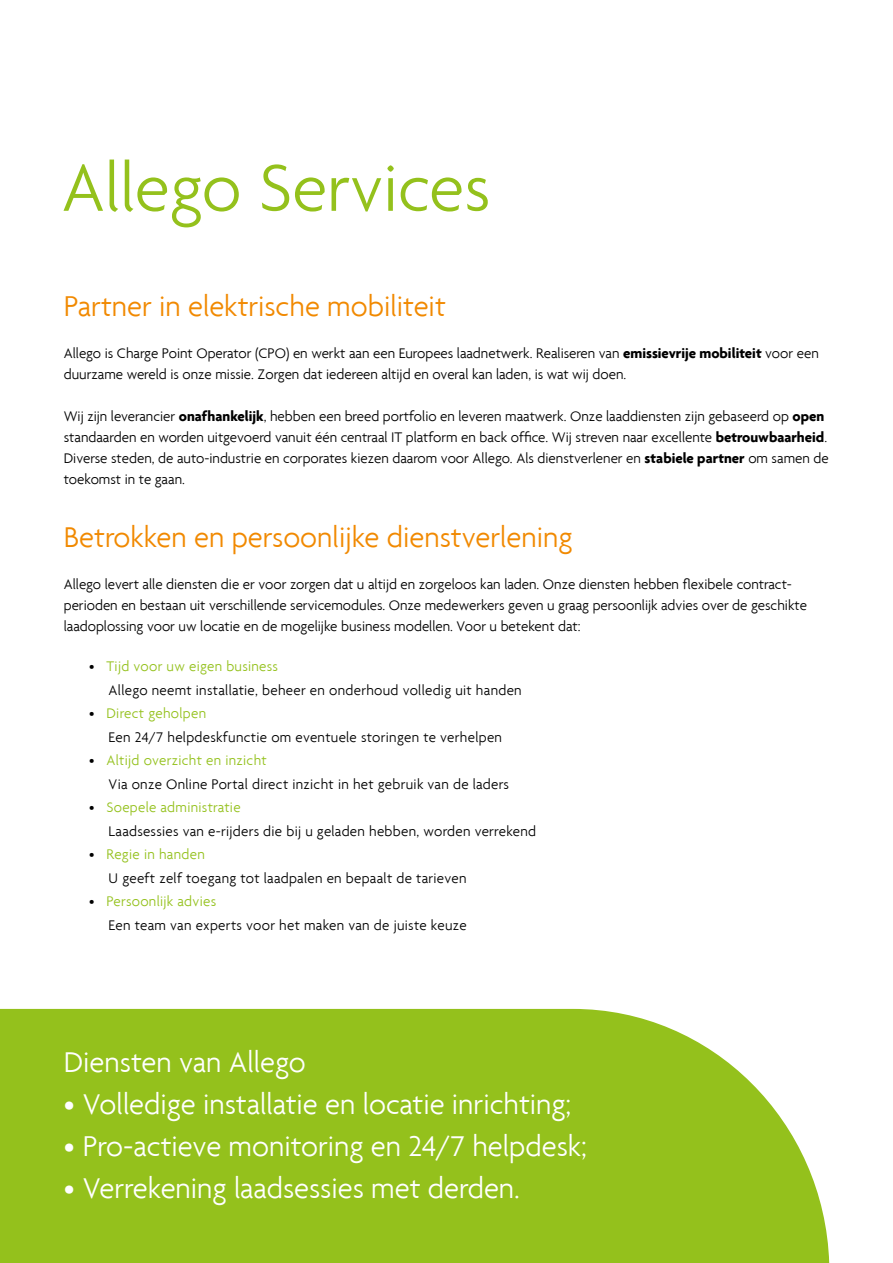
<style>
.page{position:relative;width:893px;height:1263px;background:#fff}
.page>*{position:absolute;margin:0;border:0;box-sizing:border-box;transform-origin:0 0}
.t1{font:300 72px "Agenda";color:#94c11c}
.t2{font:300 30.75px "Agenda";color:#fff}
.t3{font:300 30.75px "Agenda";color:#f18900}
.t4{font:300 15px/21px "Agenda";color:#000}
.t5{font:300 15px/23.5px "Agenda";letter-spacing:.02em;color:#000}
.s1{font-weight:700}
.s2{color:#94c11c}
</style>
<div class="page">
<div style="left:0;top:1009px;width:829px;height:254px;background:#94c11c"></div>
<h1 class="t1" style="left:62px;top:145px;width:430px">Allego Services</h1>
<h2 class="t3" style="left:64px;top:288px;width:383px">Partner in elektrische mobiliteit</h2>
<p class="t4" style="left:64px;top:342px;width:757px">Allego is Charge Point Operator (CPO) en werkt aan een Europees laadnetwerk. Realiseren van <span class="s1">emissievrije mobiliteit</span> voor een duurzame wereld is onze missie. Zorgen dat iedereen altijd en overal kan laden, is wat wij doen.</p>
<p class="t4" style="left:64px;top:405px;width:766px">Wij zijn leverancier <span class="s1">onafhankelijk</span>, hebben een breed portfolio en leveren maatwerk. Onze laaddiensten zijn gebaseerd op <span class="s1">open </span>standaarden en worden uitgevoerd vanuit één centraal IT platform en back office. Wij streven naar excellente <span class="s1">betrouwbaarheid</span>.<br>Diverse steden, de auto-industrie en corporates kiezen daarom voor Allego. Als dienstverlener en <span class="s1">stabiele partner</span> om samen de toekomst in te gaan.</p>
<h2 class="t3" style="left:64px;top:519px;width:510px">Betrokken en persoonlijke dienstverlening</h2>
<p class="t4" style="left:64px;top:573px;width:745px">Allego levert alle diensten die er voor zorgen dat u altijd en zorgeloos kan laden. Onze diensten hebben flexibele contract&shy;perioden en bestaan uit verschillende servicemodules. Onze medewerkers geven u graag persoonlijk advies over de geschikte laadoplossing voor uw locatie en de mogelijke business modellen. Voor u betekent dat:</p>
<p class="t5" style="left:109px;top:654px;width:415px;text-indent:-19px">• <span class="s2">Tijd voor uw eigen business<br></span>Allego neemt installatie, beheer en onderhoud volledig uit handen</p>
<p class="t5" style="left:109px;top:701px;width:395px;text-indent:-19px">• <span class="s2">Direct geholpen<br></span>Een 24/7 helpdeskfunctie om eventuele storingen te verhelpen</p>
<p class="t5" style="left:109px;top:748px;width:402px;text-indent:-19px">• <span class="s2">Altijd overzicht en inzicht<br></span>Via onze Online Portal direct inzicht in het gebruik van de laders</p>
<p class="t5" style="left:109px;top:795px;width:429px;text-indent:-19px">• <span class="s2">Soepele administratie<br></span>Laadsessies van e-rijders die bij u geladen hebben, worden verrekend</p>
<p class="t5" style="left:109px;top:843px;width:359px;text-indent:-19px">• <span class="s2">Regie in handen<br></span>U geeft zelf toegang tot laadpalen en bepaalt de tarieven</p>
<p class="t5" style="left:109px;top:890px;width:360px;text-indent:-19px">• <span class="s2">Persoonlijk advies<br></span>Een team van experts voor het maken van de juiste keuze</p>
<h2 class="t2" style="left:64px;top:1044px;width:243px">Diensten van Allego</h2>
<h2 class="t2" style="left:64px;top:1086px;width:509px">• Volledige installatie en locatie inrichting;</h2>
<h2 class="t2" style="left:64px;top:1128px;width:525px">• Pro-actieve monitoring en 24/7 helpdesk;</h2>
<h2 class="t2" style="left:64px;top:1170px;width:458px">• Verrekening laadsessies met derden.</h2>
</div>
